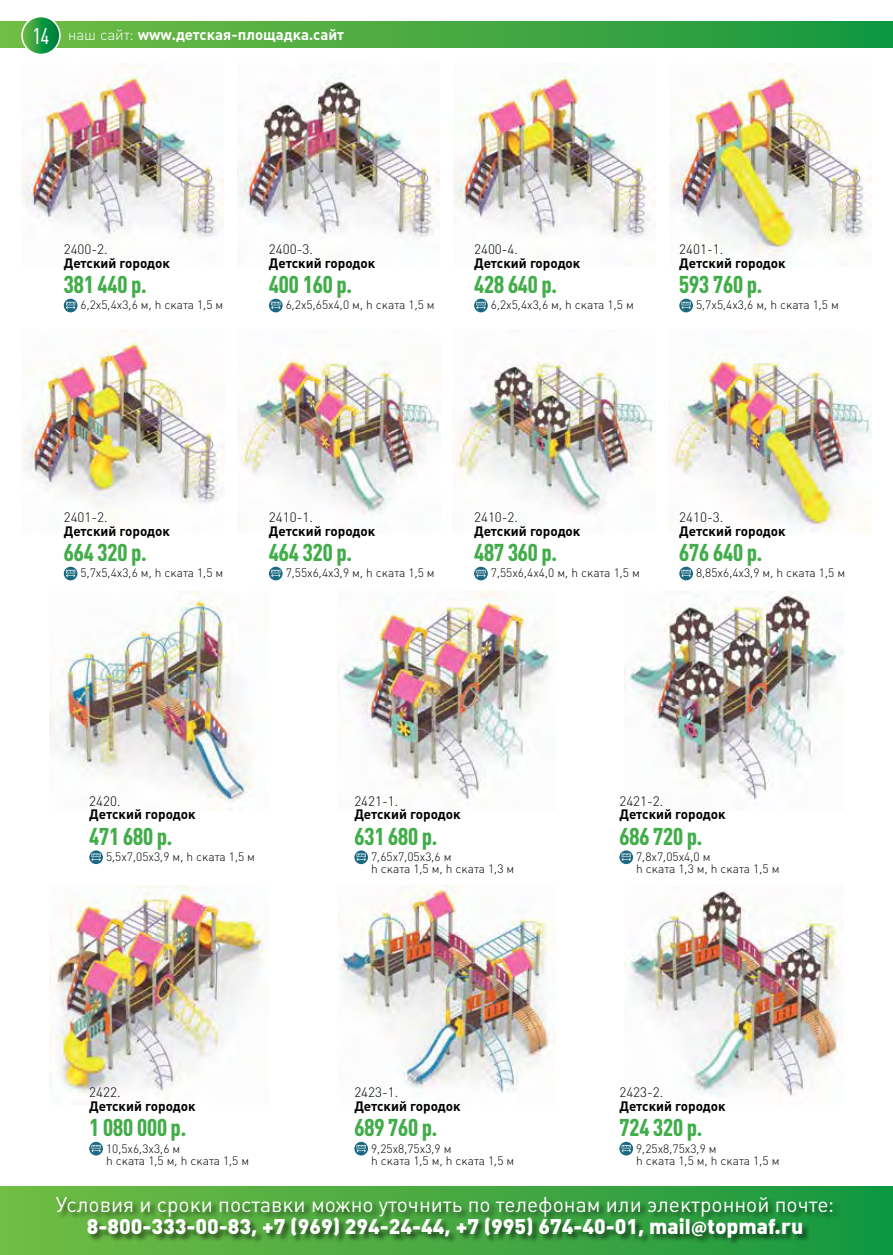
<style>
.page{position:relative;width:893px;height:1255px;background:#fff}
.page>*{position:absolute;margin:0;border:0;box-sizing:border-box;transform-origin:0 0}
.t1{font:700 24px "Plumb Condensed";color:#41ad49}
.t2{font:21px/22.5px "Plumb";color:#fff;text-align:center}
.t3{font:700 15px "Plumb";color:#fff}
.t4{font:700 13.5px "Plumb";color:#000}
.t5{font:300 13.5px "Plumb";color:#000}
.t6{font:300 12px/12px "Plumb";color:#000}
.s1{font-family:"Plumb Condensed";font-weight:400;font-size:22.5px}
.s2{font-weight:300}
.s3{font-weight:900}
.s4{font-family:"Myriad Pro";font-weight:900}
</style>
<div class="page">
<img style="left:22px;top:64px;width:202px;height:174px">
<img style="left:21px;top:330px;width:203px;height:185px">
<img style="left:237px;top:77px;width:203px;height:162px">
<img style="left:237px;top:355px;width:203px;height:159px">
<img style="left:453px;top:66px;width:203px;height:172px">
<img style="left:453px;top:361px;width:203px;height:152px">
<img style="left:669px;top:66px;width:202px;height:193px">
<img style="left:672px;top:354px;width:200px;height:179px">
<img style="left:49px;top:591px;width:203px;height:212px">
<img style="left:49px;top:885px;width:219px;height:219px">
<img style="left:337px;top:591px;width:213px;height:208px">
<img style="left:337px;top:885px;width:219px;height:208px">
<img style="left:625px;top:591px;width:219px;height:208px">
<img style="left:625px;top:891px;width:214px;height:206px">
<div style="left:0;top:1186px;width:893px;height:68px;background:linear-gradient(to right,#74bc44,#179741)"></div>
<div style="left:0;top:21px;width:893px;height:26px;background:linear-gradient(to right,#76bd46,#169740)"></div>
<svg style="left:22px;top:17px;width:38px;height:37px"></svg>
<div style="left:21px;top:16px;width:40px;height:39px;border:2px solid #fff;border-radius:50%"></div>
<div style="left:56px;top:1196px;width:785px;height:50px;background:#000;opacity:.55"></div>
<svg style="left:64px;top:299px;width:13px;height:13px"></svg>
<svg style="left:269px;top:299px;width:14px;height:13px"></svg>
<svg style="left:474px;top:299px;width:14px;height:13px"></svg>
<svg style="left:679px;top:299px;width:14px;height:13px"></svg>
<svg style="left:64px;top:566px;width:13px;height:14px"></svg>
<svg style="left:269px;top:566px;width:14px;height:14px"></svg>
<svg style="left:474px;top:566px;width:14px;height:14px"></svg>
<svg style="left:679px;top:566px;width:14px;height:14px"></svg>
<svg style="left:89px;top:850px;width:14px;height:14px"></svg>
<svg style="left:354px;top:850px;width:14px;height:14px"></svg>
<svg style="left:619px;top:850px;width:14px;height:14px"></svg>
<svg style="left:89px;top:1141px;width:14px;height:14px"></svg>
<svg style="left:354px;top:1141px;width:14px;height:14px"></svg>
<svg style="left:619px;top:1141px;width:14px;height:14px"></svg>
<p class="t3" style="left:33px;top:26px;width:313px"><span class="s1">14</span> <span class="s2">наш сайт:</span> www.детская-площадка.сайт</p>
<p class="t5" style="left:64px;top:241px;width:45px">2400-2.</p>
<p class="t4" style="left:64px;top:255px;width:108px">Детский городок</p>
<h1 class="t1" style="left:64px;top:271px;width:85px">381 440 р.</h1>
<p class="t6" style="left:81px;top:299px;width:144px">6,2х5,4х3,6 м, h ската 1,5 м</p>
<p class="t5" style="left:269px;top:241px;width:45px">2400-3.</p>
<p class="t4" style="left:269px;top:255px;width:108px">Детский городок</p>
<h1 class="t1" style="left:269px;top:271px;width:85px">400 160 р.</h1>
<p class="t6" style="left:286px;top:299px;width:151px">6,2х5,65х4,0 м, h ската 1,5 м</p>
<p class="t5" style="left:474px;top:241px;width:45px">2400-4.</p>
<p class="t4" style="left:474px;top:255px;width:108px">Детский городок</p>
<h1 class="t1" style="left:474px;top:271px;width:85px">428 640 р.</h1>
<p class="t6" style="left:491px;top:299px;width:144px">6,2х5,4х3,6 м, h ската 1,5 м</p>
<p class="t5" style="left:679px;top:241px;width:45px">2401-1.</p>
<p class="t4" style="left:679px;top:255px;width:108px">Детский городок</p>
<h1 class="t1" style="left:679px;top:271px;width:85px">593 760 р.</h1>
<p class="t6" style="left:696px;top:299px;width:144px">5,7х5,4х3,6 м, h ската 1,5 м</p>
<p class="t5" style="left:64px;top:509px;width:45px">2401-2.</p>
<p class="t4" style="left:64px;top:523px;width:108px">Детский городок</p>
<h1 class="t1" style="left:64px;top:539px;width:85px">664 320 р.</h1>
<p class="t6" style="left:81px;top:567px;width:144px">5,7х5,4х3,6 м, h ската 1,5 м</p>
<p class="t5" style="left:269px;top:509px;width:45px">2410-1.</p>
<p class="t4" style="left:269px;top:523px;width:108px">Детский городок</p>
<h1 class="t1" style="left:269px;top:539px;width:85px">464 320 р.</h1>
<p class="t6" style="left:286px;top:567px;width:151px">7,55х6,4х3,9 м, h ската 1,5 м</p>
<p class="t5" style="left:474px;top:509px;width:45px">2410-2.</p>
<p class="t4" style="left:474px;top:523px;width:108px">Детский городок</p>
<h1 class="t1" style="left:474px;top:539px;width:85px">487 360 р.</h1>
<p class="t6" style="left:491px;top:567px;width:151px">7,55х6,4х4,0 м, h ската 1,5 м</p>
<p class="t5" style="left:679px;top:509px;width:45px">2410-3.</p>
<p class="t4" style="left:679px;top:523px;width:108px">Детский городок</p>
<h1 class="t1" style="left:679px;top:539px;width:85px">676 640 р.</h1>
<p class="t6" style="left:696px;top:567px;width:151px">8,85х6,4х3,9 м, h ската 1,5 м</p>
<p class="t5" style="left:89px;top:793px;width:33px">2420.</p>
<p class="t4" style="left:89px;top:806px;width:108px">Детский городок</p>
<h1 class="t1" style="left:89px;top:823px;width:85px">471 680 р.</h1>
<p class="t6" style="left:106px;top:851px;width:151px">5,5х7,05х3,9 м, h ската 1,5 м</p>
<p class="t5" style="left:89px;top:1084px;width:33px">2422.</p>
<p class="t4" style="left:89px;top:1098px;width:108px">Детский городок</p>
<h1 class="t1" style="left:89px;top:1114px;width:98px">1 080 000 р.</h1>
<p class="t6" style="left:106px;top:1142px;width:145px">10,5х6,3х3,6 м<br>h ската 1,5 м, h ската 1,5 м</p>
<p class="t5" style="left:354px;top:793px;width:45px">2421-1.</p>
<p class="t4" style="left:354px;top:806px;width:108px">Детский городок</p>
<h1 class="t1" style="left:354px;top:823px;width:85px">631 680 р.</h1>
<p class="t6" style="left:371px;top:851px;width:145px">7,65х7,05х3,6 м<br>h ската 1,5 м, h ската 1,3 м</p>
<p class="t5" style="left:354px;top:1084px;width:45px">2423-1.</p>
<p class="t4" style="left:354px;top:1098px;width:108px">Детский городок</p>
<h1 class="t1" style="left:354px;top:1114px;width:85px">689 760 р.</h1>
<p class="t6" style="left:371px;top:1142px;width:145px">9,25х8,75х3,9 м<br>h ската 1,5 м, h ската 1,5 м</p>
<p class="t5" style="left:619px;top:793px;width:45px">2421-2.</p>
<p class="t4" style="left:619px;top:806px;width:108px">Детский городок</p>
<h1 class="t1" style="left:619px;top:823px;width:85px">686 720 р.</h1>
<p class="t6" style="left:636px;top:851px;width:145px">7,8х7,05х4,0 м<br>h ската 1,3 м, h ската 1,5 м</p>
<p class="t5" style="left:619px;top:1084px;width:45px">2423-2.</p>
<p class="t4" style="left:619px;top:1098px;width:108px">Детский городок</p>
<h1 class="t1" style="left:619px;top:1114px;width:85px">724 320 р.</h1>
<p class="t6" style="left:636px;top:1142px;width:145px">9,25х8,75х3,9 м<br>h ската 1,5 м, h ската 1,5 м</p>
<h2 class="t2" style="left:56px;top:1192px;width:780px">Условия и сроки поставки можно уточнить по телефонам или электронной почте:<br><span class="s3">8-800-333-00-83, +7 (969) 294-24-44, +7 (995) 674-40-01, mail</span><span class="s4">@</span><span class="s3">topmaf.ru</span></h2>
</div>
